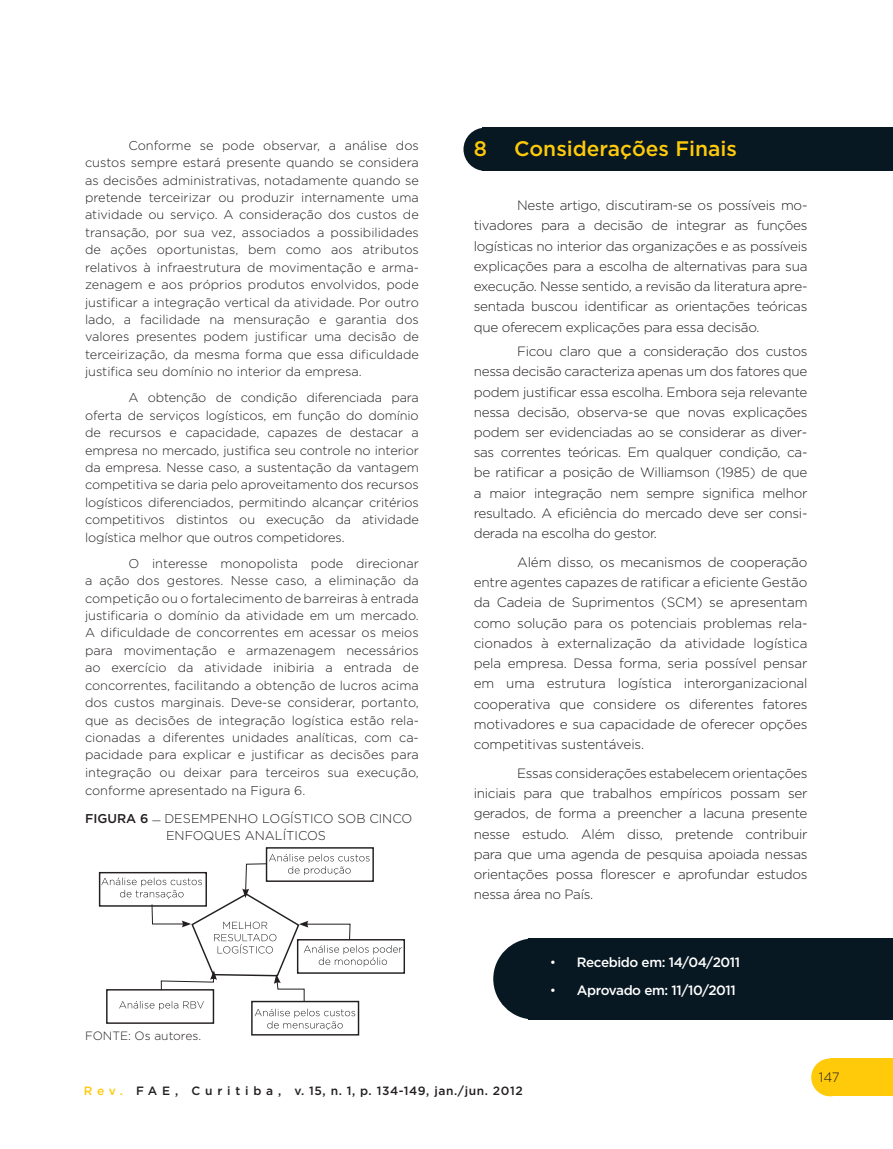
<style>
.page{position:relative;width:893px;height:1149px;background:#fff}
.page>*{position:absolute;margin:0;border:0;box-sizing:border-box;transform-origin:0 0}
.T1_copy{font:500 21px "Gotham";color:#feca0a}
.Texto_PN_copy{font:300 13.5px/20.2px "Gotham";letter-spacing:-.02em;color:#231f20}
.t1{font:500 13.5px "Gotham";letter-spacing:-.03em;color:#fff}
.Texto_PN_copy-2{font:300 12.75px/17.4px "Gotham";color:#231f20}
.t2{font:500 12px "Gotham";letter-spacing:.05em;color:#231f20}
.Texto_PN_copy-3{font:300 12px "Gotham";color:#231f20}
.s1{font-weight:500}
.s2{color:#feca0a}
.s3{font-weight:300}
</style>
<div class="page">
<div style="left:830px;top:1058px;width:63px;height:37px;background:#feca0a"></div>
<div style="left:811px;top:1058px;width:38px;height:37px;background:#feca0a;border-radius:50%"></div>
<div style="left:482px;top:128px;width:411px;height:43px;background:#071822"></div>
<div style="left:463px;top:128px;width:44px;height:43px;background:#071822;border-radius:50%"></div>
<div style="left:266px;top:846px;width:108px;height:35px;border:1px solid #231f20"></div>
<svg style="left:101px;top:853px;width:301px;height:176px"></svg>
<div style="left:99px;top:871px;width:108px;height:35px;border:1px solid #231f20"></div>
<div style="left:106px;top:988px;width:108px;height:35px;border:1px solid #231f20"></div>
<div style="left:251px;top:1000px;width:108px;height:35px;border:1px solid #231f20"></div>
<div style="left:297px;top:938px;width:108px;height:35px;border:1px solid #231f20"></div>
<div style="left:529px;top:938px;width:364px;height:81px;background:#071822"></div>
<div style="left:493px;top:938px;width:82px;height:81px;background:#071822;border-radius:50%"></div>
<p class="Texto_PN_copy-2" style="left:85px;top:136px;width:335px;text-indent:44px">Conforme se pode observar, a análise dos custos sempre estará presente quando se considera as decisões administrativas, notadamente quando se pretende terceirizar ou produzir internamente uma atividade ou serviço. A consideração dos custos de transação, por sua vez, associados a possibilidades de ações oportunistas, bem como aos atributos relativos à infraestrutura de movimentação e arma&shy;zenagem e aos próprios produtos envolvidos, pode justificar a integração vertical da atividade. Por outro lado, a facilidade na mensuração e garantia dos valores presentes podem justificar uma decisão de terceirização, da mesma forma que essa dificuldade justifica seu domínio no interior da empresa.</p>
<p class="Texto_PN_copy-2" style="left:85px;top:389px;width:335px;text-align:justify;text-indent:44px">A obtenção de condição diferenciada para oferta de serviços logísticos, em função do domínio de recursos e capacidade, capazes de destacar a empresa no mercado, justifica seu controle no interior da empresa. Nesse caso, a sustentação da vantagem competitiva se daria pelo aproveitamento dos recursos logísticos diferenciados, permitindo alcançar critérios competitivos distintos ou execução da atividade logística melhor que outros competidores.</p>
<p class="Texto_PN_copy-2" style="left:85px;top:554px;width:335px;text-indent:44px">O interesse monopolista pode direcionar a ação dos gestores. Nesse caso, a eliminação da competição ou o fortalecimento de barreiras à entrada justificaria o domínio da atividade em um mercado.<br>A dificuldade de concorrentes em acessar os meios para movimentação e armazenagem necessários ao exercício da atividade inibiria a entrada de concorrentes, facilitando a obtenção de lucros acima dos custos marginais. Deve-se considerar, portanto, que as decisões de integração logística estão rela&shy;cionadas a diferentes unidades analíticas, com ca&shy;pacidade para explicar e justificar as decisões para integração ou deixar para terceiros sua execução, conforme apresentado na Figura 6.</p>
<p class="Texto_PN_copy-2" style="left:85px;top:809px;width:329px;line-height:17px;text-align:center"><span class="s1">FIGURA 6</span> <sup>_</sup> DESEMPENHO LOGÍSTICO SOB CINCO<br>ENFOQUES ANALÍTICOS</p>
<p class="T1_copy" style="left:474px;top:136px;width:15px">8</p>
<p class="T1_copy" style="left:514px;top:136px;width:224px">Considerações Finais</p>
<p class="Texto_PN_copy" style="left:474px;top:195px;width:335px;text-indent:44px">Neste artigo, discutiram-se os possíveis mo&shy;tivadores para a decisão de integrar as funções logísticas no interior das organizações e as possíveis explicações para a escolha de alternativas para sua execução. Nesse sentido, a revisão da literatura apre&shy;sentada buscou identificar as orientações teóricas que oferecem explicações para essa decisão.</p>
<p class="Texto_PN_copy" style="left:474px;top:341px;width:335px;text-indent:44px">Ficou claro que a consideração dos custos nessa decisão caracteriza apenas um dos fatores que podem justificar essa escolha. Embora seja relevante nessa decisão, observa-se que novas explicações podem ser evidenciadas ao se considerar as diver&shy;sas correntes teóricas. Em qualquer condição, ca&shy;be ratificar a posição de Williamson (1985) de que a maior integração nem sempre significa melhor resultado. A eficiência do mercado deve ser consi&shy;derada na escolha do gestor.</p>
<p class="Texto_PN_copy" style="left:474px;top:551px;width:335px;text-align:justify;text-indent:44px">Além disso, os mecanismos de cooperação entre agentes capazes de ratificar a eficiente Gestão da Cadeia de Suprimentos (SCM) se apresentam como solução para os potenciais problemas rela&shy;cionados à externalização da atividade logística pela empresa. Dessa forma, seria possível pensar em uma estrutura logística interorganizacional cooperativa que considere os diferentes fatores motivadores e sua capacidade de oferecer opções competitivas sustentáveis.</p>
<p class="Texto_PN_copy" style="left:474px;top:762px;width:335px;text-align:justify;text-indent:44px">Essas considerações estabelecem orientações iniciais para que trabalhos empíricos possam ser gerados, de forma a preencher a lacuna presente nesse estudo. Além disso, pretende contribuir para que uma agenda de pesquisa apoiada nessas orientações possa florescer e aprofundar estudos nessa área no País.</p>
<p class="Texto_PN_copy-3" style="left:85px;top:1028px;width:118px">FONTE: Os autores.</p>
<p class="t2" style="left:84px;top:1083px;width:440px"><span class="s2">R e v .</span> F A E , C u r i t i b a , v. 15, n. 1, p. 134-149, jan./jun. 2012</p>
<p class="t1" style="left:550px;top:954px;width:192px"><span class="s3">•</span> Recebido em: 14/04/2011</p>
<p class="t1" style="left:550px;top:982px;width:187px"><span class="s3">•</span> Aprovado em: 11/10/2011</p>
<p class="Texto_PN_copy" style="left:819px;top:1066px;width:22px">147</p>
</div>
